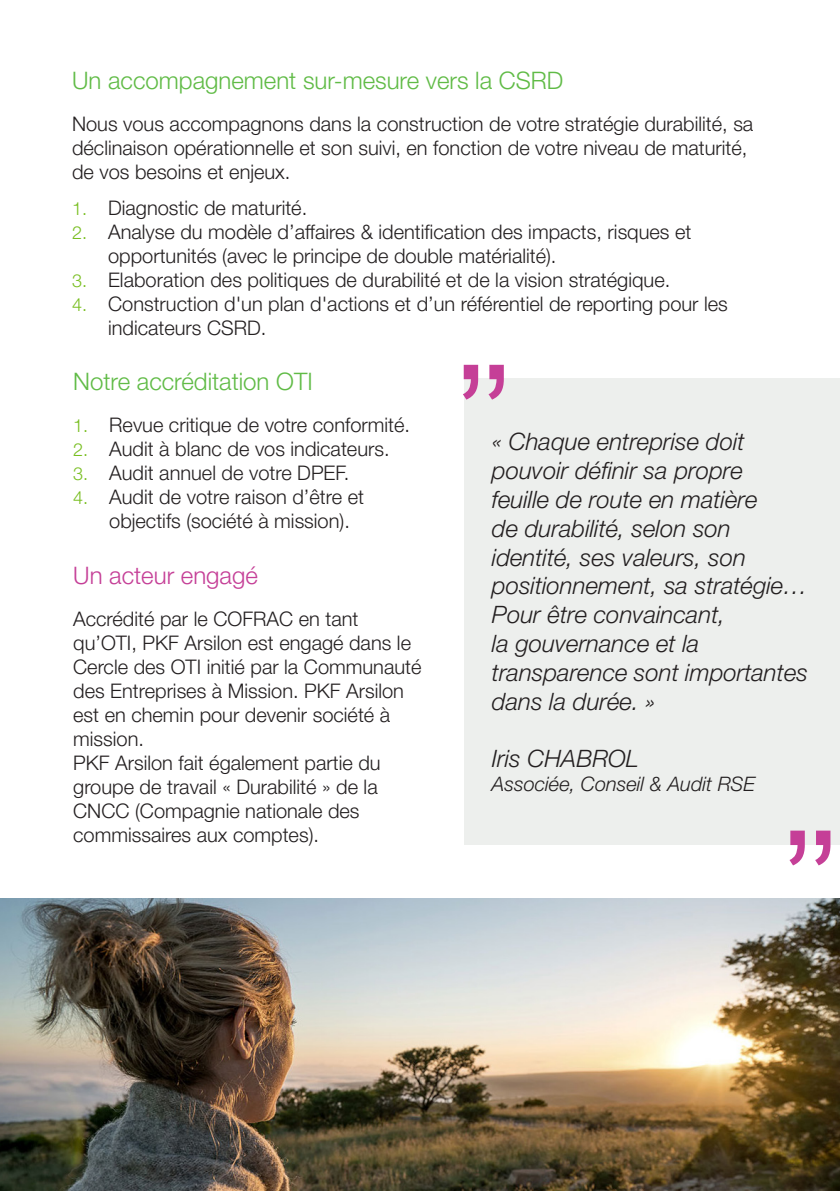
<style>
.page{position:relative;width:840px;height:1191px;background:#fff}
.page>*{position:absolute;margin:0;border:0;box-sizing:border-box;transform-origin:0 0}
.t1{font:144px "Arial";color:#c53f97}
.t2{font:24px/28.8px "Helvetica Neue LT 46 Lt It";color:#231f20}
.t3{font:300 24px "Helvetica Neue LT Pro";color:#60bb46}
.t4{font:300 24px "Helvetica Neue LT Pro";color:#c53f97}
.t5{font:300 20px/24px "Helvetica Neue LT Pro";color:#231f20}
.t6{font:20px "Helvetica Neue LT 46 Lt It";color:#231f20}
.s1{font-size:18px;color:#78be20}
</style>
<div class="page">
<img style="left:0;top:899px;width:839px;height:292px">
<div style="left:464px;top:379px;width:375px;height:466px;background:#edefed"></div>
<p class="t3" style="left:72px;top:66px;width:492px">Un accompagnement sur-mesure vers la CSRD</p>
<p class="t5" style="left:72px;top:112px;width:682px">Nous vous accompagnons dans la construction de votre stratégie durabilité, sa déclinaison opérationnelle et son suivi, en fonction de votre niveau de maturité, de vos besoins et enjeux.</p>
<p class="t5" style="left:72px;top:196px;width:236px"><span class="s1">1.</span> Diagnostic de maturité.</p>
<p class="t5" style="left:108px;top:220px;width:584px;text-indent:-36px"><span class="s1">2.</span> Analyse du modèle d’affaires &amp; identification des impacts, risques et opportunités (avec le principe de double matérialité).</p>
<p class="t5" style="left:72px;top:268px;width:599px"><span class="s1">3.</span> Elaboration des politiques de durabilité et de la vision stratégique.</p>
<p class="t5" style="left:108px;top:292px;width:621px;text-indent:-36px"><span class="s1">4.</span> Construction d'un plan d'actions et d’un référentiel de reporting pour les indicateurs CSRD.</p>
<p class="t3" style="left:73px;top:367px;width:241px">Notre accréditation OTI</p>
<p class="t5" style="left:73px;top:413px;width:338px"><span class="s1">1.</span> Revue critique de votre conformité.</p>
<p class="t5" style="left:73px;top:437px;width:318px"><span class="s1">2.</span> Audit à blanc de vos indicateurs.</p>
<p class="t5" style="left:73px;top:461px;width:277px"><span class="s1">3.</span> Audit annuel de votre DPEF.</p>
<p class="t5" style="left:109px;top:485px;width:256px;text-indent:-36px"><span class="s1">4.</span> Audit de votre raison d’être et objectifs (société à mission).</p>
<p class="t1" style="left:450px;top:229px;width:67px">,,</p>
<p class="t2" style="left:491px;top:427px;width:317px">« Chaque entreprise doit pouvoir définir sa propre<br>feuille de route en matière<br>de durabilité, selon son identité, ses valeurs, son positionnement, sa stratégie…</p>
<p class="t2" style="left:491px;top:600px;width:317px">Pour être convaincant,<br>la gouvernance et la transparence sont importantes dans la durée. »</p>
<p class="t2" style="left:491px;top:744px;width:148px">Iris CHABROL</p>
<p class="t6" style="left:491px;top:772px;width:264px">Associée, Conseil &amp; Audit RSE</p>
<p class="t4" style="left:73px;top:561px;width:186px">Un acteur engagé</p>
<p class="t5" style="left:73px;top:607px;width:349px">Accrédité par le COFRAC en tant qu’OTI, PKF Arsilon est engagé dans le<br>Cercle des OTI initié par la Communauté des Entreprises à Mission. PKF Arsilon est en chemin pour devenir société à mission.</p>
<p class="t5" style="left:73px;top:751px;width:309px">PKF Arsilon fait également partie du groupe de travail « Durabilité » de la CNCC (Compagnie nationale des commissaires aux comptes).</p>
<p class="t1" style="left:777px;top:695px;width:67px">,,</p>
</div>
